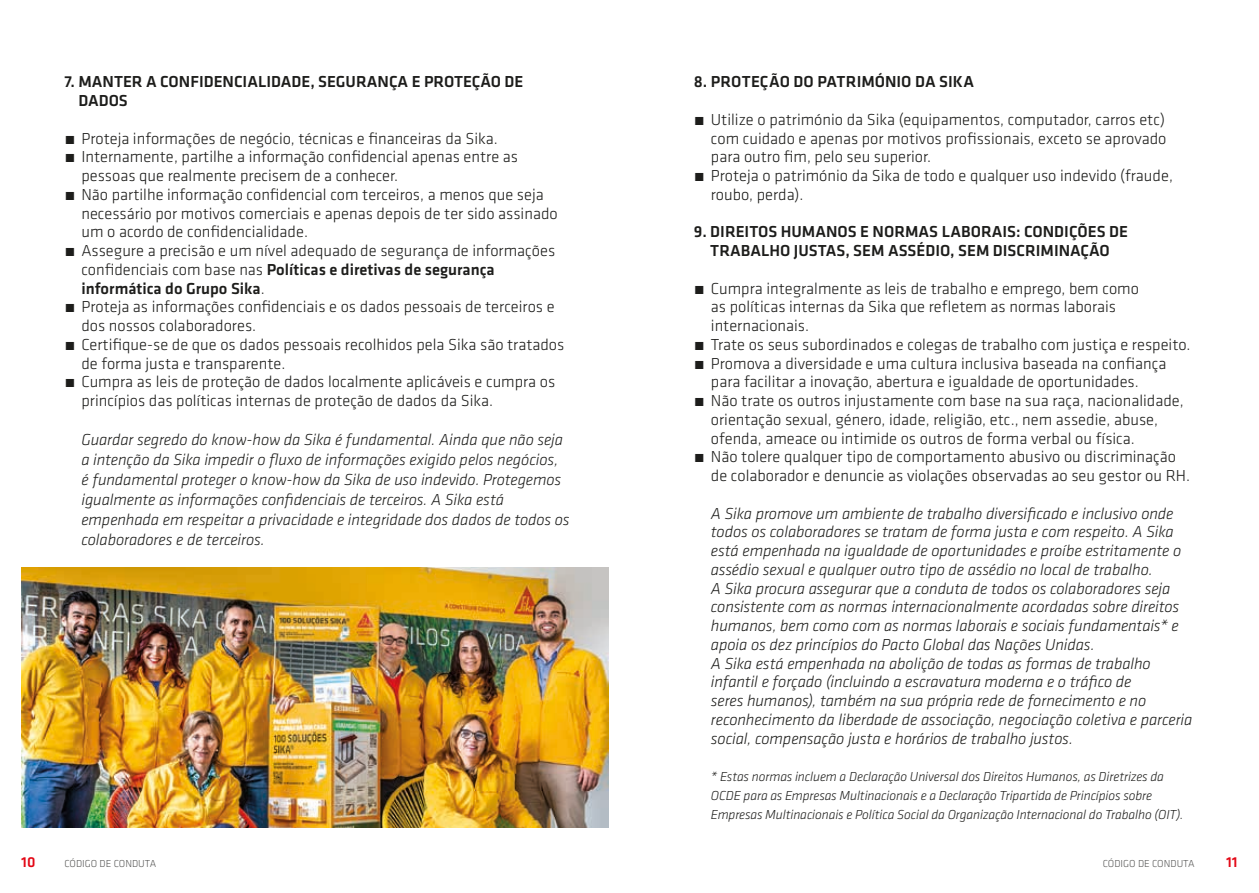
<style>
.page{position:relative;width:1259px;height:893px;background:#fff}
.page>*{position:absolute;margin:0;border:0;box-sizing:border-box;transform-origin:0 0}
.t1{font:300 16.5px/18.8px "Klavika";color:#1d1d1b}
.t2{font:italic 300 16.5px/18.8px "Klavika";letter-spacing:-.005em;color:#1d1d1b}
.Sub-chapter{font:500 16.5px/18.8px "Klavika";color:#1d1d1b}
.SI_Klavika_copy{font:500 16.5px "Klavika";color:#1d1d1b}
.t3{font:500 15px "Klavika";color:#e30614}
.t4{font:italic 300 13.5px/18.8px "Klavika";letter-spacing:-.005em;color:#1d1d1b}
.t5{font:300 10.5px "Klavika";color:#575756}
.s1{font-weight:500}
</style>
<div class="page">
<img style="left:21px;top:568px;width:587px;height:259px">
<p class="Sub-chapter" style="left:78px;top:72px;width:447px;text-indent:-14px">7. MANTER A CONFIDENCIALIDADE, SEGURANÇA E PROTEÇÃO DE<br>DADOS</p>
<p class="t1" style="left:64px;top:129px;width:435px">́ Proteja informações de negócio, técnicas e financeiras da Sika.</p>
<p class="t1" style="left:81px;top:147px;width:438px;text-indent:-17px">́ Internamente, partilhe a informação confidencial apenas entre as pessoas que realmente precisem de a conhecer.</p>
<p class="t1" style="left:81px;top:185px;width:478px;text-indent:-17px">́ Não partilhe informação confidencial com terceiros, a menos que seja necessário por motivos comerciais e apenas depois de ter sido assinado um o acordo de confidencialidade.</p>
<p class="t1" style="left:81px;top:241px;width:475px;text-indent:-17px">́ Assegure a precisão e um nível adequado de segurança de informações confidenciais com base nas <span class="s1">Políticas e diretivas de segurança informática do Grupo Sika</span>.</p>
<p class="t1" style="left:81px;top:297px;width:475px;text-indent:-17px">́ Proteja as informações confidenciais e os dados pessoais de terceiros e dos nossos colaboradores.</p>
<p class="t1" style="left:81px;top:335px;width:484px;text-indent:-17px">́ Certifique-se de que os dados pessoais recolhidos pela Sika são tratados de forma justa e transparente.</p>
<p class="t1" style="left:81px;top:372px;width:475px;text-indent:-17px">́ Cumpra as leis de proteção de dados localmente aplicáveis e cumpra os princípios das políticas internas de proteção de dados da Sika.</p>
<p class="t2" style="left:81px;top:429px;width:490px;line-height:20px">Guardar segredo do know-how da Sika é fundamental. Ainda que não seja a intenção da Sika impedir o fluxo de informações exigido pelos negócios, é fundamental proteger o know-how da Sika de uso indevido. Protegemos igualmente as informações confidenciais de terceiros. A Sika está empenhada em respeitar a privacidade e integridade dos dados de todos os colaboradores e de terceiros.</p>
<p class="SI_Klavika_copy" style="left:694px;top:71px;width:282px">8. PROTEÇÃO DO PATRIMÓNIO DA SIKA</p>
<p class="t1" style="left:711px;top:110px;width:457px;text-align:justify;text-indent:-17px">́ Utilize o património da Sika (equipamentos, computador, carros etc) com cuidado e apenas por motivos profissionais, exceto se aprovado para outro fim, pelo seu superior.</p>
<p class="t1" style="left:711px;top:166px;width:463px;text-indent:-17px">́ Proteja o património da Sika de todo e qualquer uso indevido (fraude, roubo, perda).</p>
<p class="Sub-chapter" style="left:694px;top:222px;width:435px;text-align:center">9. DIREITOS HUMANOS E NORMAS LABORAIS: CONDIÇÕES DE<br>TRABALHO JUSTAS, SEM ASSÉDIO, SEM DISCRIMINAÇÃO</p>
<p class="t1" style="left:711px;top:279px;width:429px;text-indent:-17px">́ Cumpra integralmente as leis de trabalho e emprego, bem como as políticas internas da Sika que refletem as normas laborais internacionais.</p>
<p class="t1" style="left:694px;top:335px;width:498px">́ Trate os seus subordinados e colegas de trabalho com justiça e respeito.</p>
<p class="t1" style="left:711px;top:354px;width:457px;text-indent:-17px">́ Promova a diversidade e uma cultura inclusiva baseada na confiança para facilitar a inovação, abertura e igualdade de oportunidades.</p>
<p class="t1" style="left:711px;top:391px;width:474px;text-indent:-17px">́ Não trate os outros injustamente com base na sua raça, nacionalidade, orientação sexual, género, idade, religião, etc., nem assedie, abuse, ofenda, ameace ou intimide os outros de forma verbal ou física.</p>
<p class="t1" style="left:711px;top:447px;width:481px;text-indent:-17px">́ Não tolere qualquer tipo de comportamento abusivo ou discriminação de colaborador e denuncie as violações observadas ao seu gestor ou RH.</p>
<p class="t2" style="left:711px;top:504px;width:483px">A Sika promove um ambiente de trabalho diversificado e inclusivo onde todos os colaboradores se tratam de forma justa e com respeito. A Sika está empenhada na igualdade de oportunidades e proíbe estritamente o assédio sexual e qualquer outro tipo de assédio no local de trabalho.<br>A Sika procura assegurar que a conduta de todos os colaboradores seja consistente com as normas internacionalmente acordadas sobre direitos humanos, bem como com as normas laborais e sociais fundamentais* e apoia os dez princípios do Pacto Global das Nações Unidas.<br>A Sika está empenhada na abolição de todas as formas de trabalho infantil e forçado (incluindo a escravatura moderna e o tráfico de<br>seres humanos), também na sua própria rede de fornecimento e no reconhecimento da liberdade de associação, negociação coletiva e parceria social, compensação justa e horários de trabalho justos.</p>
<p class="t4" style="left:711px;top:767px;width:474px">* Estas normas incluem a Declaração Universal dos Direitos Humanos, as Diretrizes da<br>OCDE para as Empresas Multinacionais e a Declaração Tripartida de Princípios sobre<br>Empresas Multinacionais e Política Social da Organização Internacional do Trabalho (OIT).</p>
<p class="t3" style="left:21px;top:852px;width:16px">10</p>
<p class="t5" style="left:64px;top:857px;width:93px">CÓDIGO DE CONDUTA</p>
<p class="t5" style="left:1102px;top:857px;width:93px">CÓDIGO DE CONDUTA</p>
<p class="t3" style="left:1226px;top:852px;width:13px">11</p>
</div>
